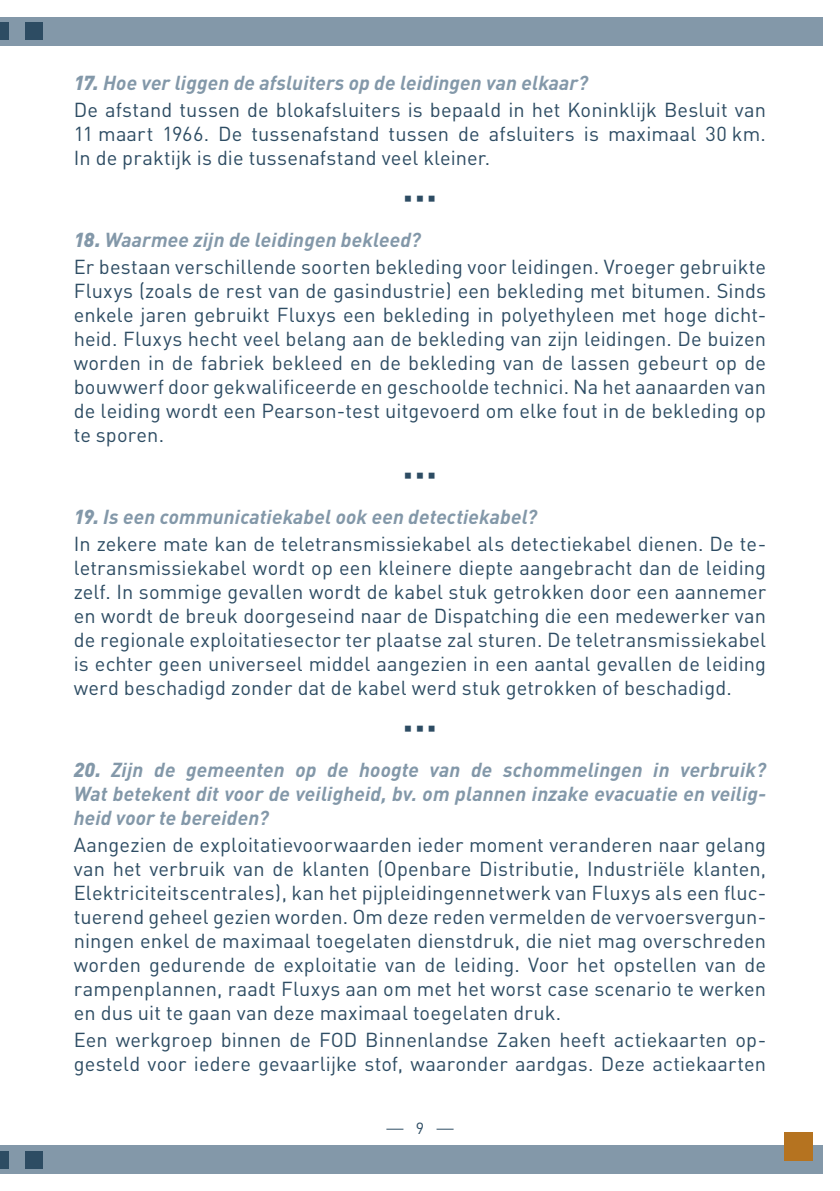
<style>
.page{position:relative;width:840px;height:1191px;background:#fff}
.page>*{position:absolute;margin:0;border:0;box-sizing:border-box;transform-origin:0 0}
.Texte_courant{font:20px/24px "DIN";letter-spacing:.005em;color:#2d4c63;text-align:justify}
.Questions{font:italic 700 20px/24px "DIN";letter-spacing:.005em;color:#8398a9;text-align:justify}
.Separation{font:20px "Wingdings";color:#2d4c63}
.t1{font:16px "DIN";color:#2d4c63}
.s1{font-weight:900}
</style>
<div class="page">
<svg style="left:386px;top:1128px;width:17px;height:1px"></svg>
<svg style="left:436px;top:1128px;width:17px;height:1px"></svg>
<div style="left:0;top:17px;width:822px;height:28px;background:#8398a9"></div>
<div style="left:0;top:23px;width:9px;height:17px;background:#2d4c63"></div>
<div style="left:26px;top:23px;width:17px;height:17px;background:#2d4c63"></div>
<div style="left:0;top:1145px;width:822px;height:29px;background:#8398a9"></div>
<div style="left:0;top:1151px;width:9px;height:17px;background:#2d4c63"></div>
<div style="left:26px;top:1151px;width:17px;height:17px;background:#2d4c63"></div>
<div style="left:784px;top:1131px;width:28px;height:29px;background:#b57320"></div>
<p class="Questions" style="left:74px;top:70px;width:515px"><span class="s1">17.</span> Hoe ver liggen de afsluiters op de leidingen van elkaar?</p>
<p class="Texte_courant" style="left:74px;top:98px;width:693px">De afstand tussen de blokafsluiters is bepaald in het Koninklijk Besluit van 11 maart 1966. De tussenafstand tussen de afsluiters is maximaal 30 km.<br>In de praktijk is die tussenafstand veel kleiner.</p>
<p class="Separation" style="left:403px;top:188px;width:34px">▪▪▪</p>
<p class="Questions" style="left:74px;top:227px;width:348px"><span class="s1">18.</span> Waarmee zijn de leidingen bekleed?</p>
<p class="Texte_courant" style="left:74px;top:255px;width:693px">Er bestaan verschillende soorten bekleding voor leidingen. Vroeger gebruikte Fluxys (zoals de rest van de gasindustrie) een bekleding met bitumen. Sinds enkele jaren gebruikt Fluxys een bekleding in polyethyleen met hoge dicht&shy;heid. Fluxys hecht veel belang aan de bekleding van zijn leidingen. De buizen worden in de fabriek bekleed en de bekleding van de lassen gebeurt op de bouwwerf door gekwalificeerde en geschoolde technici. Na het aanaarden van de leiding wordt een Pearson-test uitgevoerd om elke fout in de bekleding op te sporen.</p>
<p class="Separation" style="left:403px;top:465px;width:34px">▪▪▪</p>
<p class="Questions" style="left:74px;top:504px;width:464px"><span class="s1">19.</span> Is een communicatiekabel ook een detectiekabel?</p>
<p class="Texte_courant" style="left:74px;top:531px;width:693px">In zekere mate kan de teletransmissiekabel als detectiekabel dienen. De te&shy;letransmissiekabel wordt op een kleinere diepte aangebracht dan de leiding zelf. In sommige gevallen wordt de kabel stuk getrokken door een aannemer en wordt de breuk doorgeseind naar de Dispatching die een medewerker van de regionale exploitatiesector ter plaatse zal sturen. De teletransmissiekabel is echter geen universeel middel aangezien in een aantal gevallen de leiding werd beschadigd zonder dat de kabel werd stuk getrokken of beschadigd.</p>
<p class="Separation" style="left:403px;top:718px;width:34px">▪▪▪</p>
<p class="Questions" style="left:74px;top:757px;width:693px"><span class="s1">20.</span> Zijn de gemeenten op de hoogte van de schommelingen in verbruik?<br>Wat betekent dit voor de veiligheid, bv. om plannen inzake evacuatie en veilig&shy;heid voor te bereiden?</p>
<p class="Texte_courant" style="left:74px;top:832px;width:693px">Aangezien de exploitatievoorwaarden ieder moment veranderen naar gelang van het verbruik van de klanten (Openbare Distributie, Industriële klanten, Elektriciteitscentrales), kan het pijpleidingennetwerk van Fluxys als een fluc&shy;tuerend geheel gezien worden. Om deze reden vermelden de vervoersvergun&shy;ningen enkel de maximaal toegelaten dienstdruk, die niet mag overschreden worden gedurende de exploitatie van de leiding. Voor het opstellen van de rampenplannen, raadt Fluxys aan om met het worst case scenario te werken en dus uit te gaan van deze maximaal toegelaten druk.</p>
<p class="Texte_courant" style="left:74px;top:1027px;width:693px">Een werkgroep binnen de FOD Binnenlandse Zaken heeft actiekaarten op&shy;gesteld voor iedere gevaarlijke stof, waaronder aardgas. Deze actiekaarten</p>
<p class="t1" style="left:415px;top:1117px;width:10px">9</p>
</div>
